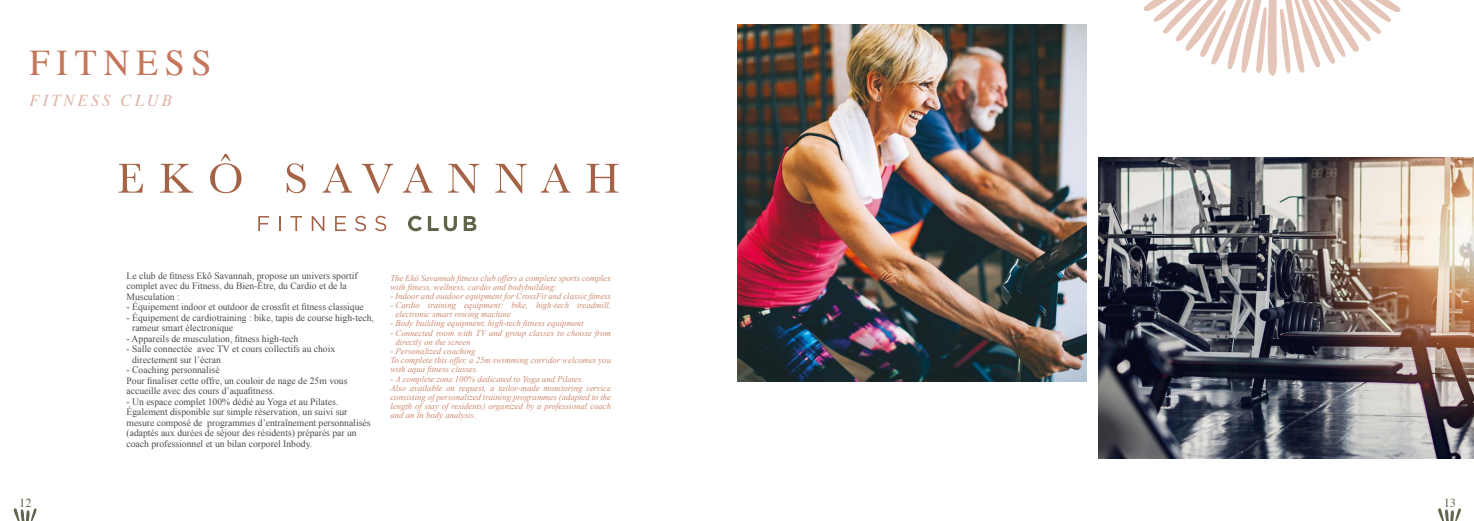
<style>
.page{position:relative;width:1474px;height:521px;background:#fff}
.page>*{position:absolute;margin:0;border:0;box-sizing:border-box;transform-origin:0 0}
.t1{font:36.23px "Times";letter-spacing:.18em;color:#c4755a}
.t2{font:italic 16.62px "Times";letter-spacing:.18em;color:#c4755a}
.t3{font:12.25px "Times";color:#5f664b}
.t4{font:9.62px/10.5px "Times New Roman";color:#4a4a49}
.t5{font:italic 8.75px/9.2px "Times New Roman";color:#cd8970}
</style>
<div class="page">
<svg style="left:258px;top:216px;width:11px;height:15px"></svg>
<svg style="left:279px;top:216px;width:1px;height:15px"></svg>
<svg style="left:290px;top:216px;width:12px;height:15px"></svg>
<svg style="left:312px;top:216px;width:12px;height:15px"></svg>
<svg style="left:335px;top:216px;width:11px;height:15px"></svg>
<svg style="left:355px;top:216px;width:11px;height:15px"></svg>
<svg style="left:375px;top:216px;width:11px;height:15px"></svg>
<svg style="left:408px;top:216px;width:14px;height:15px"></svg>
<svg style="left:428px;top:216px;width:10px;height:15px"></svg>
<svg style="left:444px;top:216px;width:13px;height:15px"></svg>
<svg style="left:464px;top:216px;width:12px;height:15px"></svg>
<svg style="left:118px;top:164px;width:25px;height:29px"></svg>
<svg style="left:160px;top:164px;width:33px;height:29px"></svg>
<svg style="left:210px;top:154px;width:31px;height:39px"></svg>
<svg style="left:287px;top:163px;width:19px;height:30px"></svg>
<svg style="left:322px;top:163px;width:30px;height:30px"></svg>
<svg style="left:362px;top:164px;width:31px;height:29px"></svg>
<svg style="left:403px;top:163px;width:29px;height:30px"></svg>
<svg style="left:448px;top:164px;width:31px;height:29px"></svg>
<svg style="left:495px;top:164px;width:32px;height:29px"></svg>
<svg style="left:541px;top:163px;width:29px;height:30px"></svg>
<svg style="left:586px;top:164px;width:32px;height:29px"></svg>
<img style="left:737px;top:25px;width:349px;height:357px">
<img style="left:1098px;top:157px;width:375px;height:302px">
<svg style="left:1143px;top:0;width:258px;height:76px"></svg>
<svg style="left:1438px;top:508px;width:22px;height:13px"></svg>
<svg style="left:13px;top:508px;width:24px;height:13px"></svg>
<h1 class="t1" style="left:30px;top:29px;width:184px">FITNESS</h1>
<h2 class="t2" style="left:30px;top:85px;width:144px">FITNESS CLUB</h2>
<p class="t4" style="left:126px;top:270px;width:232px">Le club de fitness Ekô Savannah, propose un univers sportif complet avec du Fitness, du Bien-Être, du Cardio et de la<br>Musculation :</p>
<p class="t4" style="left:126px;top:302px;width:239px">- Équipement indoor et outdoor de crossfit et fitness classique</p>
<p class="t4" style="left:132px;top:312px;width:243px;text-indent:-6px">- Équipement de cardiotraining : bike, tapis de course high-tech, rameur smart électronique</p>
<p class="t4" style="left:126px;top:333px;width:173px">- Appareils de musculation, fitness high-tech</p>
<p class="t4" style="left:132px;top:344px;width:205px;text-indent:-6px">- Salle connectée avec TV et cours collectifs au choix directement sur l’écran</p>
<p class="t4" style="left:126px;top:365px;width:222px">- Coaching personnalisé<br>Pour finaliser cette offre, un couloir de nage de 25m vous accueille avec des cours d’aquafitness.</p>
<p class="t4" style="left:126px;top:396px;width:245px">- Un espace complet 100% dédié au Yoga et au Pilates.<br>Également disponible sur simple réservation, un suivi sur mesure composé de programmes d’entraînement personnalisés (adaptés aux durées de séjour des résidents) préparés par un coach professionnel et un bilan corporel Inbody.</p>
<p class="t5" style="left:390px;top:273px;width:222px">The Ekô Savannah fitness club offers a complete sports complex with fitness, wellness, cardio and bodybuilding:</p>
<p class="t5" style="left:390px;top:291px;width:222px">- Indoor and outdoor equipment for CrossFit and classic fitness</p>
<p class="t5" style="left:395px;top:300px;width:217px;text-indent:-5px">- Cardio training equipment: bike, high-tech treadmill, electronic smart rowing machine</p>
<p class="t5" style="left:390px;top:319px;width:195px">- Body building equipment, high-tech fitness equipment</p>
<p class="t5" style="left:395px;top:328px;width:217px;text-indent:-5px">- Connected room with TV and group classes to choose from directly on the screen</p>
<p class="t5" style="left:390px;top:346px;width:222px">- Personalized coaching<br>To complete this offer, a 25m swimming corridor welcomes you with aqua fitness classes.</p>
<p class="t5" style="left:390px;top:374px;width:222px">- A complete zone 100% dedicated to Yoga and Pilates.<br>Also available on request, a tailor-made monitoring service consisting of personalized training programmes (adapted to the length of stay of residents) organized by a professional coach and an In body analysis.</p>
<p class="t3" style="left:19px;top:491px;width:14px">12</p>
<p class="t3" style="left:1443px;top:491px;width:14px">13</p>
</div>
